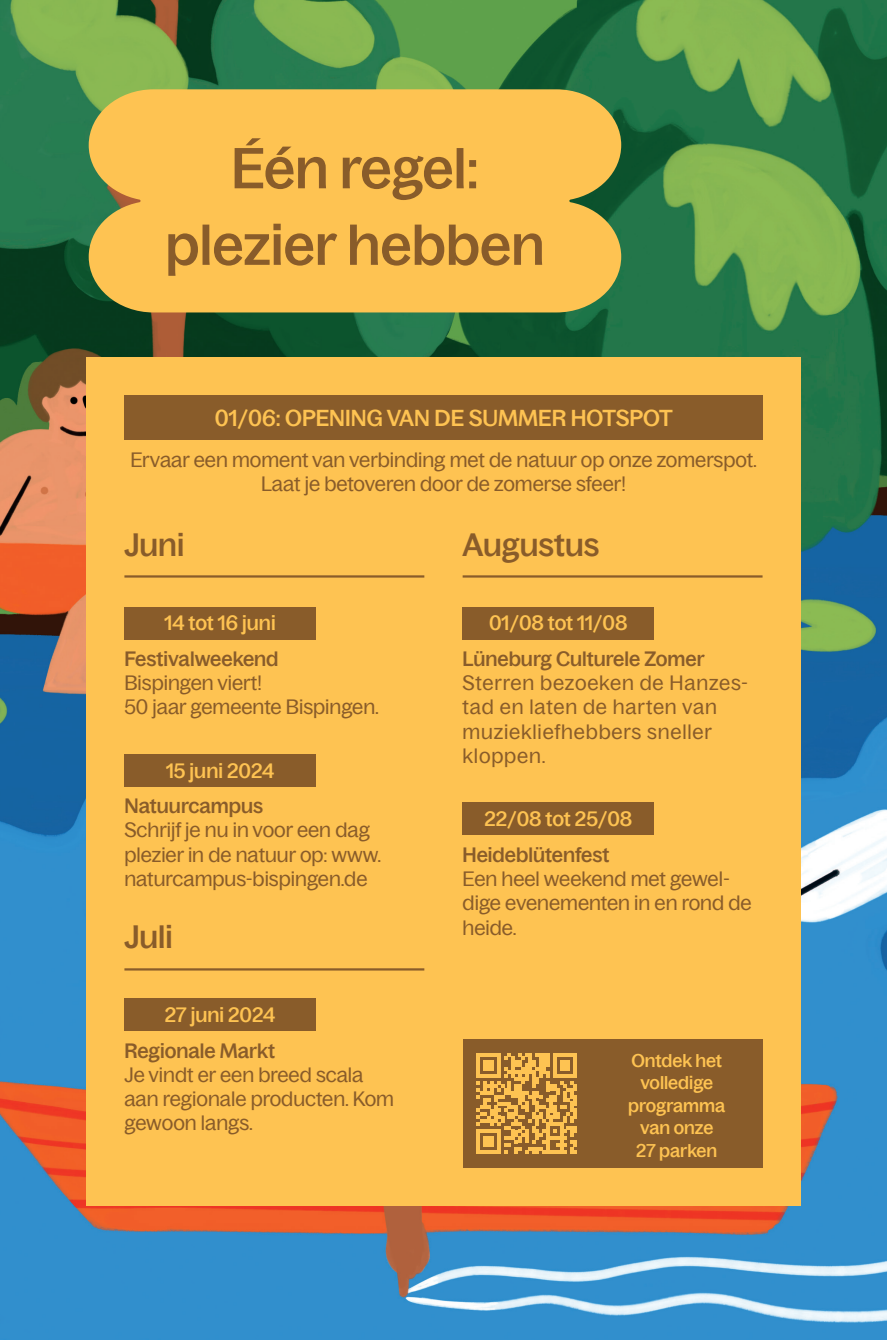
<style>
.page{position:relative;width:887px;height:1340px;background:#fff}
.page>*{position:absolute;margin:0;border:0;box-sizing:border-box;transform-origin:0 0}
.t1{font:500 56.25px/76.5px "Bagoss Standard";color:#895c2a;text-align:center}
.t2{font:500 31.5px "Bagoss Standard";color:#895c2a}
.t3{font:500 22.5px "Bagoss Standard";color:#fec352}
.t4{font:20.25px/24.3px "Bagoss Standard";color:#895c2a}
.t5{font:500 20.25px "Bagoss Standard";color:#895c2a}
.t6{font:20.25px/24.3px "Bagoss Standard";letter-spacing:.04em;color:#895c2a}
.t7{font:500 20.25px "Bagoss Standard";color:#fec352}
.t8{font:500 18px/22.5px "Bagoss Standard";color:#fec352;text-align:center}
</style>
<div class="page">
<img style="left:0;top:0;width:887px;height:1339px">
<div style="left:86px;top:357px;width:714px;height:848px;background:#fec352"></div>
<div style="left:89px;top:89px;width:532px;height:223px;background:#fec352"></div>
<div style="left:462px;top:1039px;width:300px;height:128px;background:#895c2a"></div>
<div style="left:462px;top:606px;width:192px;height:33px;background:#895c2a"></div>
<div style="left:462px;top:802px;width:192px;height:33px;background:#895c2a"></div>
<div style="left:124px;top:606px;width:192px;height:33px;background:#895c2a"></div>
<div style="left:124px;top:754px;width:192px;height:32px;background:#895c2a"></div>
<div style="left:124px;top:998px;width:192px;height:33px;background:#895c2a"></div>
<svg style="left:476px;top:1053px;width:101px;height:100px"></svg>
<div style="left:124px;top:395px;width:638px;height:45px;background:#895c2a"></div>
<hr style="left:124px;top:575px;width:300px;height:2px;background:#895c2a">
<hr style="left:462px;top:575px;width:300px;height:2px;background:#895c2a">
<hr style="left:124px;top:968px;width:300px;height:2px;background:#895c2a">
<h1 class="t1" style="left:165px;top:127px;width:381px">Één regel: plezier hebben</h1>
<p class="t3" style="left:215px;top:402px;width:459px">01/06: OPENING VAN DE SUMMER HOTSPOT</p>
<p class="t4" style="left:130px;top:446px;width:628px;text-align:center">Ervaar een moment van verbinding met de natuur op onze zomerspot.<br>Laat je betoveren door de zomerse sfeer!</p>
<h2 class="t2" style="left:124px;top:523px;width:61px">Juni</h2>
<p class="t7" style="left:165px;top:609px;width:112px">14 tot 16 juni</p>
<p class="t5" style="left:124px;top:644px;width:156px">Festivalweekend</p>
<p class="t4" style="left:124px;top:670px;width:256px">Bispingen viert!<br>50 jaar gemeente Bispingen.</p>
<p class="t7" style="left:166px;top:756px;width:110px">15 juni 2024</p>
<p class="t5" style="left:124px;top:791px;width:140px">Natuurcampus</p>
<p class="t4" style="left:124px;top:817px;width:258px">Schrijf je nu in voor een dag plezier in de natuur op: www. naturcampus-bispingen.de</p>
<h2 class="t2" style="left:124px;top:914px;width:50px">Juli</h2>
<p class="t7" style="left:165px;top:1000px;width:112px">27 juni 2024</p>
<p class="t5" style="left:124px;top:1036px;width:152px">Regionale Markt</p>
<p class="t4" style="left:124px;top:1061px;width:271px">Je vindt er een breed scala aan regionale producten. Kom gewoon langs.</p>
<h2 class="t2" style="left:462px;top:523px;width:138px">Augustus</h2>
<p class="t7" style="left:489px;top:609px;width:140px">01/08 tot 11/08</p>
<p class="t5" style="left:462px;top:644px;width:243px">Lüneburg Culturele Zomer</p>
<p class="t6" style="left:462px;top:670px;width:287px">Sterren bezoeken de Hanzes&shy;tad en laten de harten van muziekliefhebbers sneller kloppen.</p>
<p class="t7" style="left:484px;top:804px;width:149px">22/08 tot 25/08</p>
<p class="t5" style="left:462px;top:840px;width:148px">Heideblütenfest</p>
<p class="t4" style="left:462px;top:865px;width:290px">Een heel weekend met gewel&shy;dige evenementen in en rond de heide.</p>
<p class="t8" style="left:628px;top:1048px;width:99px">Ontdek het volledige programma van onze<br>27 parken</p>
</div>
